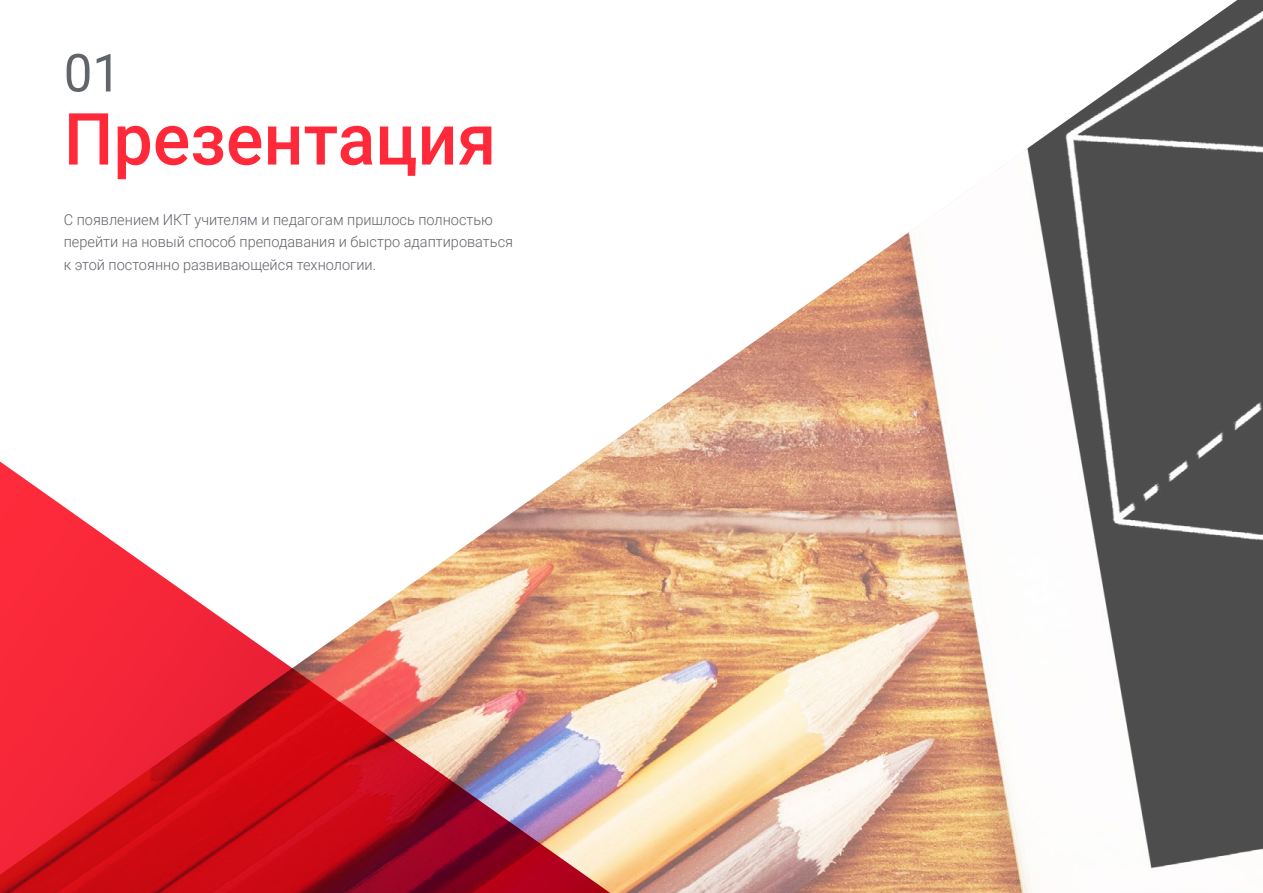
<style>
.page{position:relative;width:1263px;height:893px;background:#fff}
.page>*{position:absolute;margin:0;border:0;box-sizing:border-box;transform-origin:0 0}
.t1{font:500 72px "Roboto";color:#ff293a}
.t2{font:52.5px "Roboto";color:#61646a}
.t3{font:300 15px/22.5px "Roboto";color:#61646a}
</style>
<div class="page">
<img style="left:607px;top:0;width:656px;height:893px">
<svg style="left:0;top:446px;width:640px;height:447px"></svg>
<h2 class="t2" style="left:64px;top:36px;width:59px">01</h2>
<h1 class="t1" style="left:64px;top:89px;width:434px">Презентация</h1>
<p class="t3" style="left:64px;top:208px;width:451px">С появлением ИКТ учителям и педагогам пришлось полностью перейти на новый способ преподавания и быстро адаптироваться к этой постоянно развивающейся технологии.</p>
</div>
